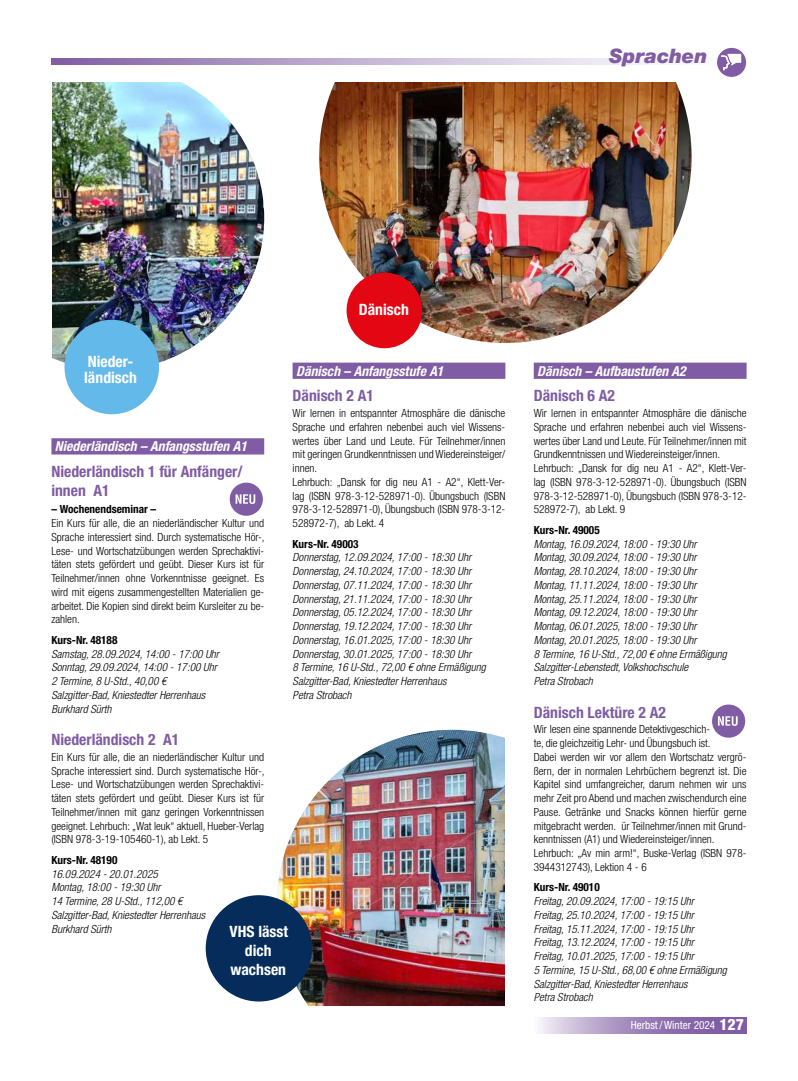
<style>
.page{position:relative;width:798px;height:1081px;background:#fff}
.page>*{position:absolute;margin:0;border:0;box-sizing:border-box;transform-origin:0 0}
.t1{font:italic 900 20px "Helvetica Neue LT Std";color:#7f5ca3}
.t2{font:700 condensed 15.62px/18.8px "Helvetica Neue LT Std";color:#7f5ca3}
.t3{font:700 condensed 15.62px/18.8px "Helvetica Neue LT Std";color:#fff}
.t4{font:italic 700 condensed 13.75px "Helvetica Neue LT Std";color:#fff}
.t5{font:300 condensed 11.25px/13.8px "Helvetica Neue LT Std";color:#000}
.t6{font:italic 300 condensed 11.25px/13.8px "Helvetica Neue LT Std";color:#000}
.t7{font:700 condensed 11.25px "Helvetica Neue LT Std";color:#000}
.t8{font:condensed 11.25px "Helvetica Neue LT Std";color:#fff}
.s1{font-weight:800;font-size:15.62px}
</style>
<div class="page">
<img style="left:319px;top:82px;width:372px;height:261px">
<div style="left:346px;top:273px;width:76px;height:75px;background:#e30613;border-radius:50%"></div>
<img style="left:52px;top:82px;width:212px;height:281px">
<div style="left:64px;top:320px;width:95px;height:94px;background:#63b9e9;border-radius:50%"></div>
<img style="left:276px;top:730px;width:229px;height:276px">
<div style="left:206px;top:895px;width:106px;height:106px;background:#052c5a;border-radius:50%"></div>
<svg style="left:539px;top:1017px;width:207px;height:16px;background:#a58dbe"></svg>
<svg style="left:51px;top:58px;width:695px;height:7px;background:#c5b5d5"></svg>
<svg style="left:716px;top:48px;width:29px;height:29px"></svg>
<svg style="left:720px;top:54px;width:21px;height:16px"></svg>
<div style="left:51px;top:438px;width:213px;height:16px;background:#7f5ca3"></div>
<div style="left:229px;top:483px;width:34px;height:33px;background:#7f5ca3;border-radius:50%"></div>
<svg style="left:235px;top:494px;width:20px;height:10px"></svg>
<div style="left:292px;top:363px;width:213px;height:16px;background:#7f5ca3"></div>
<div style="left:533px;top:363px;width:213px;height:16px;background:#7f5ca3"></div>
<div style="left:711px;top:704px;width:34px;height:34px;background:#7f5ca3;border-radius:50%"></div>
<svg style="left:717px;top:716px;width:20px;height:10px"></svg>
<h1 class="t1" style="left:609px;top:48px;width:100px">Sprachen</h1>
<h2 class="t3" style="left:358px;top:300px;width:52px">Dänisch</h2>
<h2 class="t3" style="left:84px;top:354px;width:54px;line-height:16.2px">Nieder&shy;ländisch</h2>
<p class="t4" style="left:296px;top:366px;width:149px">Dänisch – Anfangsstufe A1</p>
<h2 class="t2" style="left:292px;top:387px;width:83px">Dänisch 2 A1</h2>
<p class="t5" style="left:292px;top:406px;width:214px">Wir lernen in entspannter Atmosphäre die dänische Sprache und erfahren nebenbei auch viel Wissens&shy;wertes über Land und Leute. Für Teilnehmer/innen mit geringen Grundkenntnissen und Wiedereinsteiger/ innen.<br>Lehrbuch: „Dansk for dig neu A1 - A2“, Klett-Ver&shy;lag (ISBN 978-3-12-528971-0). Übungsbuch (ISBN 978-3-12-528971-0), Übungsbuch (ISBN 978-3-12- 528972-7), ab Lekt. 4</p>
<p class="t7" style="left:292px;top:538px;width:67px">Kurs-Nr. 49003</p>
<p class="t6" style="left:292px;top:551px;width:195px">Donnerstag, 12.09.2024, 17:00 - 18:30 Uhr Donnerstag, 24.10.2024, 17:00 - 18:30 Uhr Donnerstag, 07.11.2024, 17:00 - 18:30 Uhr Donnerstag, 21.11.2024, 17:00 - 18:30 Uhr Donnerstag, 05.12.2024, 17:00 - 18:30 Uhr Donnerstag, 19.12.2024, 17:00 - 18:30 Uhr Donnerstag, 16.01.2025, 17:00 - 18:30 Uhr Donnerstag, 30.01.2025, 17:00 - 18:30 Uhr<br>8 Termine, 16 U-Std., 72,00 € ohne Ermäßigung Salzgitter-Bad, Kniestedter Herrenhaus<br>Petra Strobach</p>
<p class="t4" style="left:55px;top:441px;width:193px">Niederländisch – Anfangsstufen A1</p>
<h2 class="t2" style="left:51px;top:462px;width:193px">Niederländisch 1 für Anfänger/ innen A1</h2>
<p class="t7" style="left:51px;top:503px;width:106px">– Wochenendseminar –</p>
<p class="t5" style="left:51px;top:516px;width:215px;text-align:justify">Ein Kurs für alle, die an niederländischer Kultur und Sprache interessiert sind. Durch systematische Hör-, Lese- und Wortschatzübungen werden Sprechaktivi&shy;täten stets gefördert und geübt. Dieser Kurs ist für Teilnehmer/innen ohne Vorkenntnisse geeignet. Es wird mit eigens zusammengestellten Materialien ge&shy;arbeitet. Die Kopien sind direkt beim Kursleiter zu be&shy;zahlen.</p>
<p class="t7" style="left:51px;top:634px;width:67px">Kurs-Nr. 48188</p>
<p class="t6" style="left:51px;top:647px;width:169px">Samstag, 28.09.2024, 14:00 - 17:00 Uhr<br>Sonntag, 29.09.2024, 14:00 - 17:00 Uhr<br>2 Termine, 8 U-Std., 40,00 €<br>Salzgitter-Bad, Kniestedter Herrenhaus<br>Burkhard Sürth</p>
<h2 class="t2" style="left:51px;top:730px;width:129px">Niederländisch 2 A1</h2>
<p class="t5" style="left:51px;top:750px;width:215px;text-align:justify">Ein Kurs für alle, die an niederländischer Kultur und Sprache interessiert sind. Durch systematische Hör-, Lese- und Wortschatzübungen werden Sprechaktivi&shy;täten stets gefördert und geübt. Dieser Kurs ist für Teilnehmer/innen mit ganz geringen Vorkenntnissen geeignet. Lehrbuch: „Wat leuk“ aktuell, Hueber-Verlag (ISBN 978-3-19-105460-1), ab Lekt. 5</p>
<p class="t7" style="left:51px;top:854px;width:67px">Kurs-Nr. 48190</p>
<p class="t6" style="left:51px;top:868px;width:155px">16.09.2024 - 20.01.2025<br>Montag, 18:00 - 19:30 Uhr<br>14 Termine, 28 U-Std., 112,00 €<br>Salzgitter-Bad, Kniestedter Herrenhaus<br>Burkhard Sürth</p>
<h2 class="t3" style="left:229px;top:922px;width:60px;text-align:center">VHS lässt dich wachsen</h2>
<p class="t4" style="left:537px;top:366px;width:150px">Dänisch – Aufbaustufen A2</p>
<h2 class="t2" style="left:533px;top:387px;width:83px">Dänisch 6 A2</h2>
<p class="t5" style="left:533px;top:406px;width:214px">Wir lernen in entspannter Atmosphäre die dänische Sprache und erfahren nebenbei auch viel Wissens&shy;wertes über Land und Leute. Für Teilnehmer/innen mit Grundkenntnissen und Wiedereinsteiger/innen.<br>Lehrbuch: „Dansk for dig neu A1 - A2“, Klett-Ver&shy;lag (ISBN 978-3-12-528971-0). Übungsbuch (ISBN 978-3-12-528971-0), Übungsbuch (ISBN 978-3-12- 528972-7), ab Lekt. 9</p>
<p class="t7" style="left:533px;top:524px;width:67px">Kurs-Nr. 49005</p>
<p class="t6" style="left:533px;top:537px;width:195px">Montag, 16.09.2024, 18:00 - 19:30 Uhr Montag, 30.09.2024, 18:00 - 19:30 Uhr Montag, 28.10.2024, 18:00 - 19:30 Uhr Montag, 11.11.2024, 18:00 - 19:30 Uhr Montag, 25.11.2024, 18:00 - 19:30 Uhr Montag, 09.12.2024, 18:00 - 19:30 Uhr Montag, 06.01.2025, 18:00 - 19:30 Uhr Montag, 20.01.2025, 18:00 - 19:30 Uhr<br>8 Termine, 16 U-Std., 72,00 € ohne Ermäßigung Salzgitter-Lebenstedt, Volkshochschule<br>Petra Strobach</p>
<h2 class="t2" style="left:533px;top:703px;width:134px">Dänisch Lektüre 2 A2</h2>
<p class="t5" style="left:533px;top:722px;width:214px">Wir lesen eine spannende Detektivgeschich-<br>te, die gleichzeitig Lehr- und Übungsbuch ist.<br>Dabei werden wir vor allem den Wortschatz vergrö&shy;ßern, der in normalen Lehrbüchern begrenzt ist. Die Kapitel sind umfangreicher, darum nehmen wir uns mehr Zeit pro Abend und machen zwischendurch eine Pause. Getränke und Snacks können hierfür gerne mitgebracht werden. ür Teilnehmer/innen mit Grund&shy;kenntnissen (A1) und Wiedereinsteiger/innen.<br>Lehrbuch: „Av min arm!“, Buske-Verlag (ISBN 978- 3944312743), Lektion 4 - 6</p>
<p class="t7" style="left:533px;top:881px;width:67px">Kurs-Nr. 49010</p>
<p class="t6" style="left:533px;top:895px;width:195px">Freitag, 20.09.2024, 17:00 - 19:15 Uhr<br>Freitag, 25.10.2024, 17:00 - 19:15 Uhr<br>Freitag, 15.11.2024, 17:00 - 19:15 Uhr<br>Freitag, 13.12.2024, 17:00 - 19:15 Uhr<br>Freitag, 10.01.2025, 17:00 - 19:15 Uhr<br>5 Termine, 15 U-Std., 68,00 € ohne Ermäßigung Salzgitter-Bad, Kniestedter Herrenhaus<br>Petra Strobach</p>
<p class="t8" style="left:630px;top:1018px;width:115px">Herbst / Winter 2024 <span class="s1">127</span></p>
</div>
